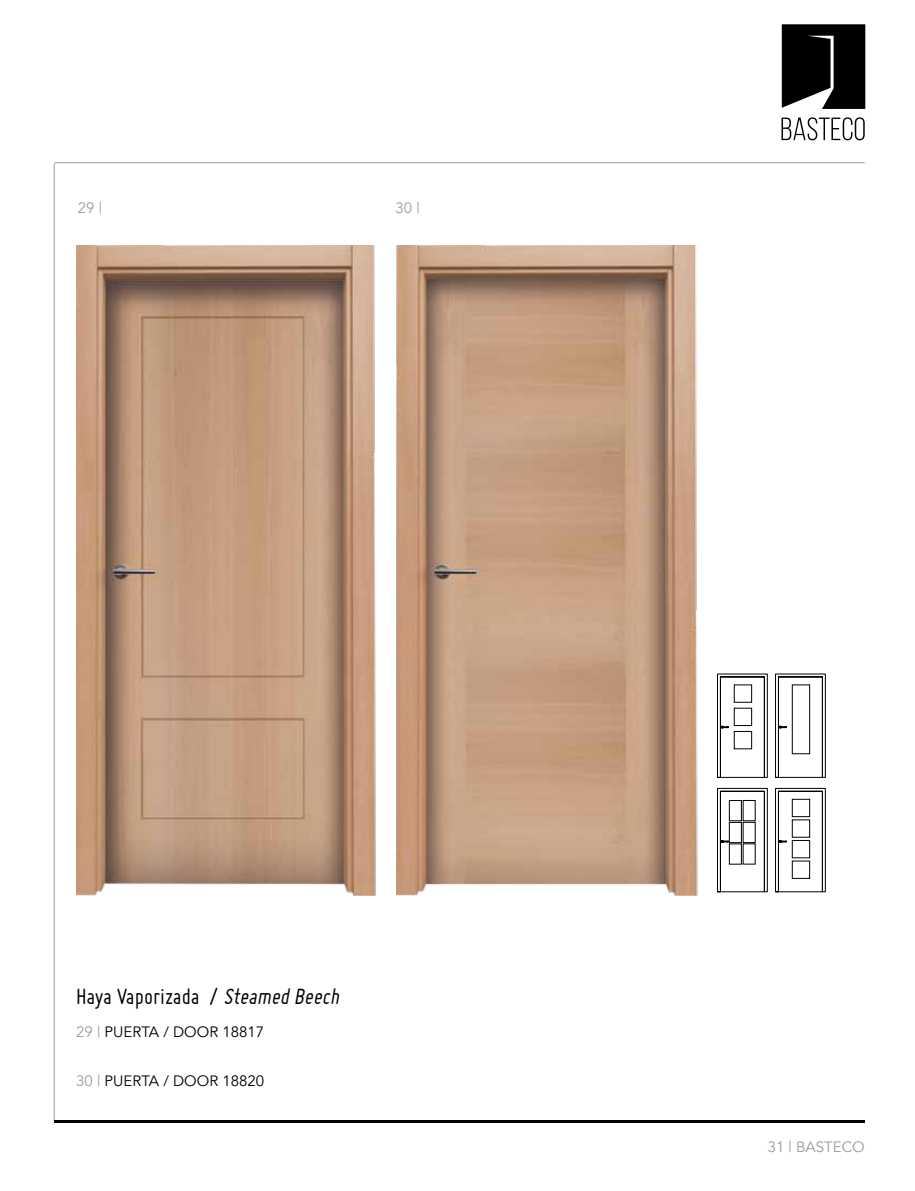
<style>
.page{position:relative;width:915px;height:1191px;background:#fff}
.page>*{position:absolute;margin:0;border:0;box-sizing:border-box;transform-origin:0 0}
.t1{font:24px "Miso";color:#000}
.t2{font:15px "Avenir";color:#000}
.t3{font:15px "Avenir";color:#999b9c}
.s1{font-style:italic}
.s2{color:#999b9c}
</style>
<div class="page">
<hr style="left:54px;top:163px;width:1px;height:957px;background:#999b9c">
<hr style="left:54px;top:1120px;width:810px;height:2px;background:#000">
<svg style="left:781px;top:117px;width:83px;height:23px"></svg>
<svg style="left:781px;top:24px;width:84px;height:85px;background:#1c1c1c"></svg>
<hr style="left:54px;top:162px;width:810px;height:1px;background:#999b9c">
<img style="left:76px;top:245px;width:300px;height:650px">
<img style="left:396px;top:245px;width:331px;height:650px">
<svg style="left:717px;top:788px;width:50px;height:104px"></svg>
<div style="left:729px;top:800px;width:12px;height:21px;border:1px solid #000"></div>
<div style="left:729px;top:822px;width:12px;height:20px;border:1px solid #000"></div>
<div style="left:729px;top:843px;width:12px;height:21px;border:1px solid #000"></div>
<svg style="left:775px;top:673px;width:50px;height:104px"></svg>
<div style="left:791px;top:685px;width:18px;height:69px;border:1px solid #000"></div>
<svg style="left:717px;top:673px;width:50px;height:104px"></svg>
<div style="left:733px;top:731px;width:18px;height:18px;border:1px solid #000"></div>
<svg style="left:775px;top:788px;width:50px;height:104px"></svg>
<div style="left:791px;top:799px;width:18px;height:17px;border:1px solid #000"></div>
<div style="left:791px;top:840px;width:18px;height:18px;border:1px solid #000"></div>
<p class="t3" style="left:78px;top:199px;width:26px">29 |</p>
<p class="t3" style="left:395px;top:199px;width:26px">30 |</p>
<h1 class="t1" style="left:76px;top:983px;width:269px">Haya Vaporizada / <span class="s1">Steamed Beech</span></h1>
<p class="t2" style="left:76px;top:1022px;width:189px"><span class="s2">29 |</span> PUERTA / DOOR 18817</p>
<p class="t2" style="left:76px;top:1072px;width:189px"><span class="s2">30 |</span> PUERTA / DOOR 18820</p>
<p class="t3" style="left:767px;top:1138px;width:99px">31 | BASTECO</p>
</div>
